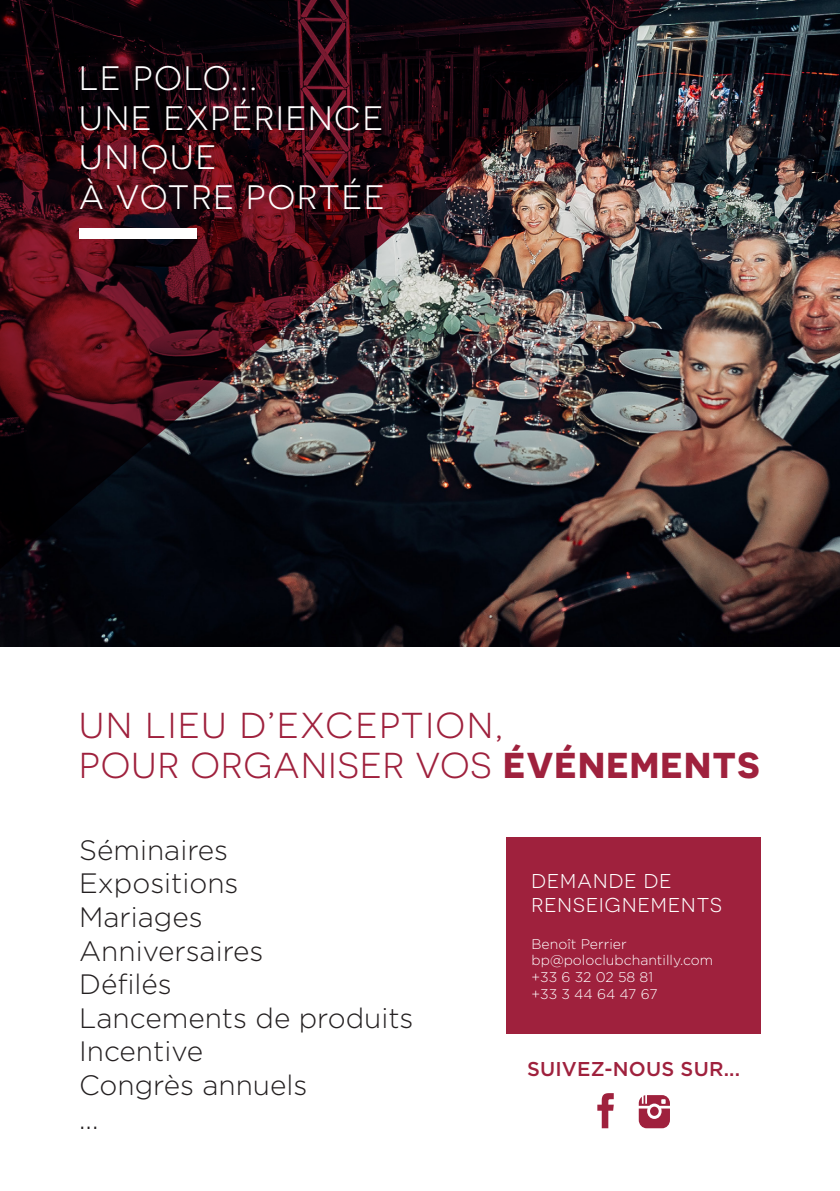
<style>
.page{position:relative;width:840px;height:1191px;background:#fff}
.page>*{position:absolute;margin:0;border:0;box-sizing:border-box;transform-origin:0 0}
.t1{font:36px "Novecentosanswide";letter-spacing:.035em;color:#9f213d}
.t2{font:36px "Novecentosanswide";letter-spacing:.06em;color:#9f213d}
.t3{font:33.8px "Novecentosanswide";letter-spacing:.06em;color:#fff}
.t4{font:300 28px "Gotham";color:#231f20}
.t5{font:20px "Novecentosanswide";letter-spacing:.06em;color:#fff}
.t6{font:500 20px "Gotham HTF";letter-spacing:.01em;color:#9f213d}
.t7{font:300 14px "Gotham";color:#fff}
.s1{font-weight:700}
</style>
<div class="page">
<img style="left:0;top:0;width:839px;height:646px">
<img style="left:0;top:0;width:669px;height:569px">
<div style="left:79px;top:228px;width:118px;height:10px;background:#fff"></div>
<div style="left:506px;top:837px;width:254px;height:196px;background:#9f213d"></div>
<svg style="left:638px;top:1095px;width:31px;height:33px"></svg>
<svg style="left:597px;top:1093px;width:16px;height:35px"></svg>
<p class="t3" style="left:79px;top:59px;width:179px">LE POLO...</p>
<p class="t3" style="left:79px;top:98px;width:305px">UNE EXPÉRIENCE</p>
<p class="t3" style="left:79px;top:138px;width:138px">UNIQUE</p>
<p class="t3" style="left:79px;top:177px;width:306px">À VOTRE PORTÉE</p>
<p class="t2" style="left:79px;top:705px;width:425px">UN LIEU D’EXCEPTION,</p>
<p class="t1" style="left:79px;top:744px;width:681px">POUR ORGANISER VOS <span class="s1">ÉVÉNEMENTS</span></p>
<p class="t4" style="left:79px;top:832px;width:150px">Séminaires</p>
<p class="t4" style="left:79px;top:865px;width:161px">Expositions</p>
<p class="t4" style="left:79px;top:899px;width:125px">Mariages</p>
<p class="t4" style="left:79px;top:933px;width:186px">Anniversaires</p>
<p class="t4" style="left:79px;top:966px;width:94px">Défilés</p>
<p class="t4" style="left:79px;top:1000px;width:336px">Lancements de produits</p>
<p class="t4" style="left:79px;top:1033px;width:125px">Incentive</p>
<p class="t4" style="left:79px;top:1067px;width:229px">Congrès annuels</p>
<p class="t4" style="left:79px;top:1101px;width:21px">...</p>
<p class="t5" style="left:531px;top:870px;width:141px">DEMANDE DE</p>
<p class="t5" style="left:531px;top:894px;width:192px">RENSEIGNEMENTS</p>
<p class="t7" style="left:531px;top:934px;width:97px">Benoît Perrier</p>
<p class="t7" style="left:531px;top:951px;width:183px">bp@poloclubchantilly.com</p>
<p class="t7" style="left:531px;top:968px;width:123px">+33 6 32 02 58 81</p>
<p class="t7" style="left:531px;top:985px;width:127px">+33 3 44 64 47 67</p>
<p class="t6" style="left:526px;top:1057px;width:214px">SUIVEZ-NOUS SUR...</p>
</div>
